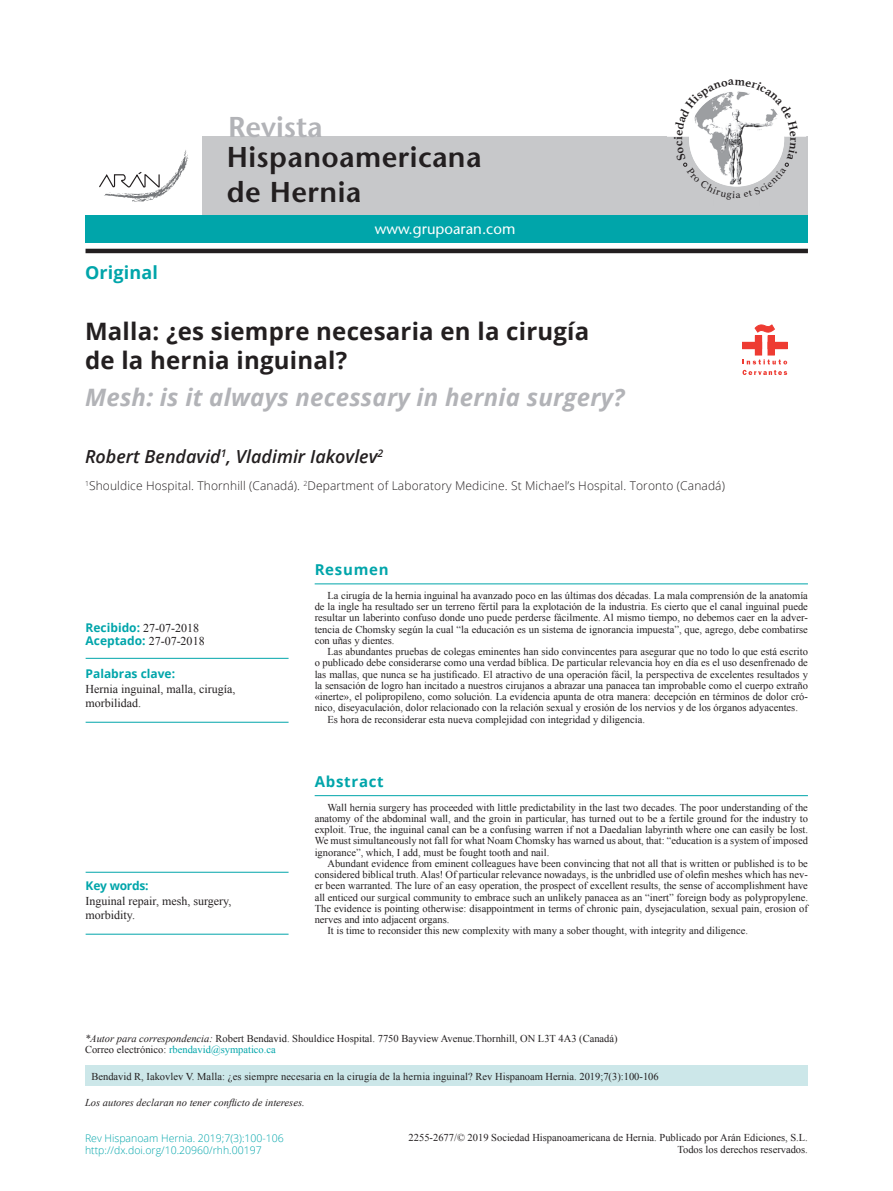
<style>
.page{position:relative;width:893px;height:1191px;background:#fff}
.page>*{position:absolute;margin:0;border:0;box-sizing:border-box;transform-origin:0 0}
.t1{font:600 28.65px/34.3px "Stone Sans Std";letter-spacing:.015em;color:#231f20}
.t2{font:600 28.65px "Stone Sans Std";color:#b2b3b7}
.t3{font:700 24px/28.8px "Open Sans";letter-spacing:.01em;color:#231f20}
.t4{font:italic 700 24px "Open Sans";letter-spacing:.01em;color:#b2b3b7}
.t5{font:italic 600 18px "Open Sans";color:#231f20}
.t6{font:700 18px "Open Sans";letter-spacing:.01em;color:#00a5aa}
.t7{font:500 15px "Stone Sans Std";color:#fff}
.t8{font:700 15px "Open Sans";letter-spacing:.05em;color:#00a5aa}
.t9{font:12px/13.5px "Times New Roman";color:#231f20}
.t10{font:300 12px "Open Sans";letter-spacing:.01em;color:#231f20}
.t11{font:700 12px "Open Sans";color:#00a5aa}
.t12{font:700 12px "Open Sans";letter-spacing:-.02em;color:#00a5aa}
.t13{font:10.5px/11.2px "Times New Roman";color:#231f20;text-align:justify}
.t14{font:300 10.5px/12.6px "Open Sans";color:#00a5aa}
.t15{font:italic 10.5px "Times New Roman";color:#231f20}
.s1{font-family:"Open Sans";font-weight:700;color:#00a5aa}
.s2{font-style:italic}
.s3{color:#00a5aa}
</style>
<div class="page">
<hr style="left:315px;top:583px;width:493px;height:1px;background:#00a5aa">
<hr style="left:86px;top:658px;width:203px;height:1px;background:#00a5aa">
<hr style="left:86px;top:722px;width:203px;height:1px;background:#00a5aa">
<div style="left:202px;top:137px;width:606px;height:78px;background:#c7c8ca"></div>
<div style="left:86px;top:215px;width:722px;height:27px;background:#00a5aa"></div>
<svg style="left:99px;top:150px;width:89px;height:52px"></svg>
<hr style="left:86px;top:249px;width:722px;height:4px;background:#231f20">
<div style="left:742px;top:342px;width:20px;height:7px;background:#ee3b32"></div>
<div style="left:768px;top:342px;width:19px;height:7px;background:#ee3b32"></div>
<div style="left:755px;top:336px;width:7px;height:19px;background:#ee3b32"></div>
<div style="left:768px;top:336px;width:6px;height:19px;background:#ee3b32"></div>
<svg style="left:755px;top:325px;width:19px;height:7px"></svg>
<svg style="left:742px;top:359px;width:45px;height:5px"></svg>
<svg style="left:742px;top:370px;width:45px;height:5px"></svg>
<div style="left:85px;top:1065px;width:723px;height:20px;background:#cce7e9"></div>
<hr style="left:86px;top:871px;width:203px;height:1px;background:#00a5aa">
<hr style="left:86px;top:933px;width:203px;height:1px;background:#00a5aa">
<hr style="left:315px;top:795px;width:493px;height:1px;background:#00a5aa">
<svg style="left:674px;top:91px;width:124px;height:96px"></svg>
<h1 class="t2" style="left:228px;top:110px;width:96px">Revista</h1>
<h1 class="t1" style="left:227px;top:140px;width:256px">Hispanoamericana de Hernia</h1>
<h3 class="t7" style="left:375px;top:220px;width:142px">www.grupoaran.com</h3>
<h3 class="t6" style="left:85px;top:259px;width:75px">Original</h3>
<h2 class="t3" style="left:85px;top:316px;width:506px">Malla: ¿es siempre necesaria en la cirugía de la hernia inguinal?</h2>
<h2 class="t4" style="left:85px;top:380px;width:541px">Mesh: is it always necessary in hernia surgery?</h2>
<h3 class="t5" style="left:85px;top:443px;width:300px">Robert Bendavid<sup>1</sup>, Vladimir Iakovlev<sup>2</sup></h3>
<p class="t10" style="left:85px;top:477px;width:641px"><sup>1</sup>Shouldice Hospital. Thornhill (Canadá). <sup>2</sup>Department of Laboratory Medicine. St Michael’s Hospital. Toronto (Canadá)</p>
<p class="t9" style="left:86px;top:620px;width:121px"><span class="s1">Recibido:</span> 27-07-2018<br><span class="s1">Aceptado:</span> 27-07-2018</p>
<p class="t11" style="left:86px;top:665px;width:91px">Palabras clave:</p>
<p class="t9" style="left:86px;top:682px;width:151px">Hernia inguinal, malla, cirugía, morbilidad.</p>
<p class="t12" style="left:86px;top:877px;width:64px">Key words:</p>
<p class="t9" style="left:86px;top:894px;width:147px">Inguinal repair, mesh, surgery, morbidity.</p>
<h3 class="t8" style="left:315px;top:559px;width:76px">Resumen</h3>
<p class="t13" style="left:315px;top:589px;width:495px;text-indent:13px">La cirugía de la hernia inguinal ha avanzado poco en las últimas dos décadas. La mala comprensión de la anatomía de la ingle ha resultado ser un terreno fértil para la explotación de la industria. Es cierto que el canal inguinal puede resultar un laberinto confuso donde uno puede perderse fácilmente. Al mismo tiempo, no debemos caer en la adver&shy;tencia de Chomsky según la cual “la educación es un sistema de ignorancia impuesta”, que, agrego, debe combatirse con uñas y dientes.</p>
<p class="t13" style="left:327px;top:646px;width:482px">Las abundantes pruebas de colegas eminentes han sido convincentes para asegurar que no todo lo que está escrito</p>
<p class="t13" style="left:315px;top:657px;width:495px">o publicado debe considerarse como una verdad bíblica. De particular relevancia hoy en día es el uso desenfrenado de</p>
<p class="t13" style="left:315px;top:668px;width:495px">las mallas, que nunca se ha justificado. El atractivo de una operación fácil, la perspectiva de excelentes resultados y</p>
<p class="t13" style="left:315px;top:679px;width:495px">la sensación de logro han incitado a nuestros cirujanos a abrazar una panacea tan improbable como el cuerpo extraño</p>
<p class="t13" style="left:315px;top:691px;width:495px">«inerte», el polipropileno, como solución. La evidencia apunta de otra manera: decepción en términos de dolor cró-</p>
<p class="t13" style="left:315px;top:702px;width:485px">nico, diseyaculación, dolor relacionado con la relación sexual y erosión de los nervios y de los órganos adyacentes.</p>
<p class="t13" style="left:327px;top:713px;width:319px">Es hora de reconsiderar esta nueva complejidad con integridad y diligencia.</p>
<h3 class="t8" style="left:315px;top:770px;width:71px">Abstract</h3>
<p class="t13" style="left:315px;top:801px;width:495px;text-indent:13px">Wall hernia surgery has proceeded with little predictability in the last two decades. The poor understanding of the anatomy of the abdominal wall, and the groin in particular, has turned out to be a fertile ground for the industry to exploit. True, the inguinal canal can be a confusing warren if not a Daedalian labyrinth where one can easily be lost.<br>We must simultaneously not fall for what Noam Chomsky has warned us about, that: “education is a system of imposed ignorance”, which, I add, must be fought tooth and nail.</p>
<p class="t13" style="left:327px;top:857px;width:482px">Abundant evidence from eminent colleagues have been convincing that not all that is written or published is to be</p>
<p class="t13" style="left:315px;top:869px;width:495px">considered biblical truth. Alas! Of particular relevance nowadays, is the unbridled use of olefin meshes which has nev-</p>
<p class="t13" style="left:315px;top:880px;width:495px">er been warranted. The lure of an easy operation, the prospect of excellent results, the sense of accomplishment have</p>
<p class="t13" style="left:315px;top:891px;width:495px">all enticed our surgical community to embrace such an unlikely panacea as an “inert” foreign body as polypropylene.</p>
<p class="t13" style="left:315px;top:902px;width:495px">The evidence is pointing otherwise: disappointment in terms of chronic pain, dysejaculation, sexual pain, erosion of</p>
<p class="t13" style="left:315px;top:914px;width:136px">nerves and into adjacent organs.</p>
<p class="t13" style="left:327px;top:925px;width:422px">It is time to reconsider this new complexity with many a sober thought, with integrity and diligence.</p>
<p class="t13" style="left:85px;top:1032px;width:534px"><span class="s2">*Autor para correspondencia:</span> Robert Bendavid. Shouldice Hospital. 7750 Bayview Avenue.Thornhill, ON L3T 4A3 (Canadá)<br>Correo electrónico: <span class="s3">rbendavid@sympatico.ca</span></p>
<p class="t13" style="left:91px;top:1070px;width:569px">Bendavid R, Iakovlev V. Malla: ¿es siempre necesaria en la cirugía de la hernia inguinal? Rev Hispanoam Hernia. 2019;7(3):100-106</p>
<p class="t15" style="left:85px;top:1095px;width:221px">Los autores declaran no tener conflicto de intereses.</p>
<p class="t14" style="left:85px;top:1131px;width:200px">Rev Hispanoam Hernia. 2019;7(3):100-106 http://dx.doi.org/10.20960/rhh.00197</p>
<p class="t13" style="left:409px;top:1131px;width:401px;line-height:12px;text-align:right">2255-2677/© 2019 Sociedad Hispanoamericana de Hernia. Publicado por Arán Ediciones, S.L.<br>Todos los derechos reservados.</p>
</div>
